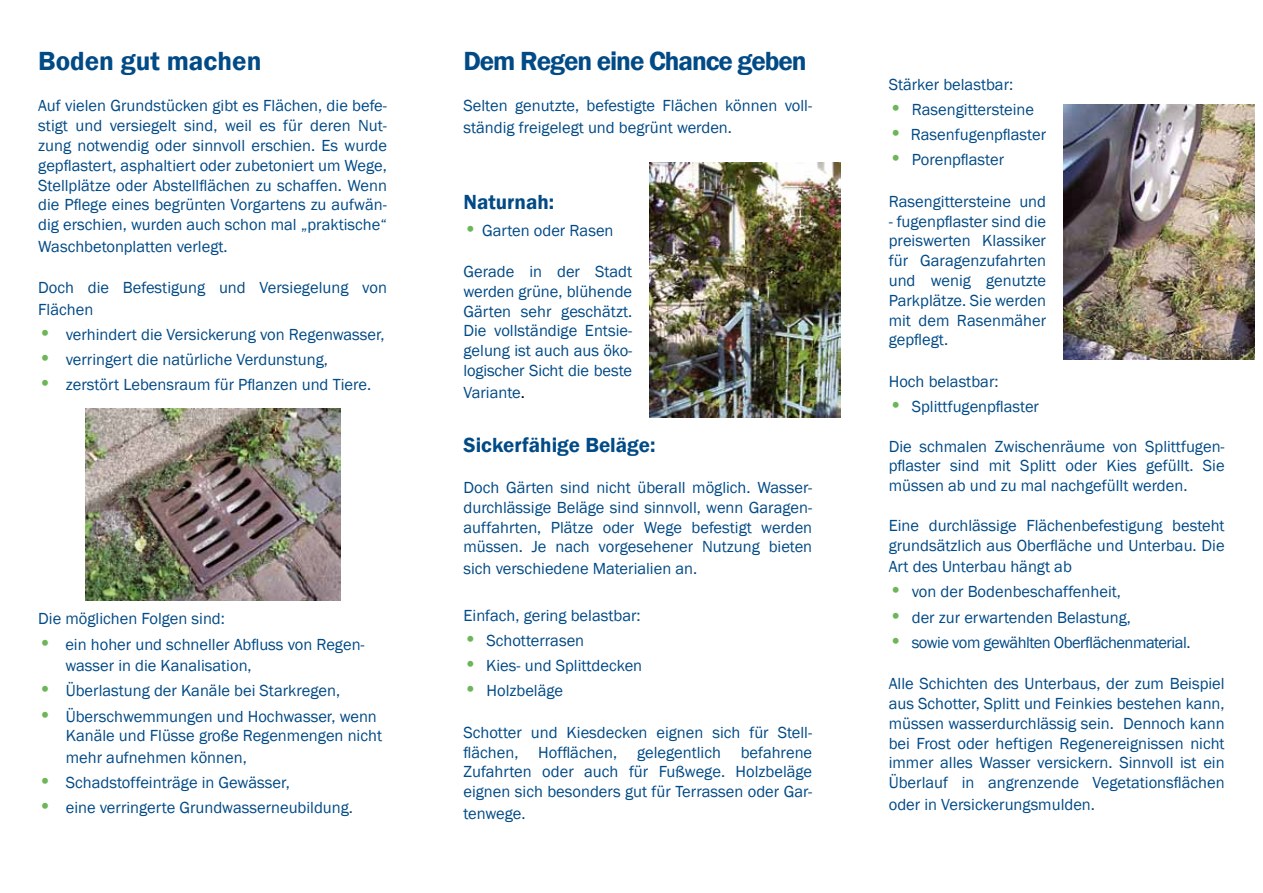
<style>
.page{position:relative;width:1263px;height:893px;background:#fff}
.page>*{position:absolute;margin:0;border:0;box-sizing:border-box;transform-origin:0 0}
.t1{font:600 27px "Franklin Gothic";letter-spacing:-.04em;color:#004a86}
.t2{font:600 27px "Franklin Gothic";color:#004a86}
.t3{font:600 21px "Franklin Gothic";color:#004a86}
.t4{font:16.5px/19.8px "Franklin Gothic";color:#004a86;text-align:justify}
.t5{font:16.5px "Franklin Gothic";letter-spacing:-.03em;color:#004a86}
.s1{font-size:21px;color:#6cb658}
.s2{font-weight:500;font-size:21px;color:#6cb658}
.s3{color:#000}
</style>
<div class="page">
<img style="left:85px;top:409px;width:255px;height:191px">
<img style="left:649px;top:162px;width:192px;height:255px">
<img style="left:1063px;top:104px;width:191px;height:255px">
<h1 class="t2" style="left:38px;top:44px;width:225px">Boden gut machen</h1>
<p class="t4" style="left:38px;top:96px;width:350px">Auf vielen Grundstücken gibt es Flächen, die befe&shy;stigt und versiegelt sind, weil es für deren Nut&shy;zung notwendig oder sinnvoll erschien. Es wurde gepflastert, asphaltiert oder zubetoniert um Wege, Stellplätze oder Abstellflächen zu schaffen. Wenn die Pflege eines begrünten Vorgartens zu aufwän&shy;dig erschien, wurden auch schon mal „praktische“</p>
<p class="t4" style="left:38px;top:237px;width:191px">Waschbetonplatten verlegt.</p>
<p class="t4" style="left:38px;top:277px;width:350px;line-height:21.6px">Doch die Befestigung und Versiegelung von<br>Flächen</p>
<p class="t4" style="left:38px;top:325px;width:348px"><span class="s1">•</span> verhindert die Versickerung von Regenwasser,</p>
<p class="t4" style="left:38px;top:350px;width:291px"><span class="s1">•</span> verringert die natürliche Verdunstung,</p>
<p class="t4" style="left:38px;top:375px;width:334px"><span class="s1">•</span> zerstört Lebensraum für Pflanzen und Tiere.</p>
<p class="t4" style="left:38px;top:609px;width:188px">Die möglichen Folgen sind:</p>
<p class="t4" style="left:65px;top:634px;width:301px;line-height:21.6px;text-indent:-27px"><span class="s1">•</span> ein hoher und schneller Abfluss von Regen&shy;wasser in die Kanalisation,</p>
<p class="t4" style="left:38px;top:681px;width:303px"><span class="s1">•</span> Überlastung der Kanäle bei Starkregen,</p>
<p class="t4" style="left:66px;top:706px;width:318px;text-indent:-27px"><span class="s1">•</span> Überschwemmungen und Hochwasser, wenn<br>Kanäle und Flüsse große Regenmengen nicht</p>
<p class="t4" style="left:66px;top:748px;width:183px">mehr aufnehmen können,</p>
<p class="t4" style="left:38px;top:773px;width:253px"><span class="s1">•</span> Schadstoffeinträge in Gewässer,</p>
<p class="t4" style="left:38px;top:798px;width:316px"><span class="s1">•</span> eine verringerte Grundwasserneubildung.</p>
<h1 class="t1" style="left:463px;top:44px;width:345px">Dem Regen eine Chance geben</h1>
<p class="t4" style="left:463px;top:95px;width:350px;line-height:21.6px">Selten genutzte, befestigte Flächen können voll&shy;ständig freigelegt und begrünt werden.</p>
<p class="t3" style="left:463px;top:189px;width:92px">Naturnah:</p>
<p class="t4" style="left:463px;top:220px;width:152px"><span class="s2">•</span> Garten oder Rasen</p>
<p class="t4" style="left:463px;top:262px;width:170px">Gerade in der Stadt werden grüne, blühende Gärten sehr geschätzt.<br>Die vollständige Entsie&shy;gelung ist auch aus öko&shy;logischer Sicht die beste</p>
<p class="t4" style="left:463px;top:382px;width:63px">Variante<span class="s3">.</span></p>
<p class="t3" style="left:463px;top:432px;width:193px">Sickerfähige Beläge:</p>
<p class="t4" style="left:463px;top:478px;width:350px">Doch Gärten sind nicht überall möglich. Wasser&shy;durchlässige Beläge sind sinnvoll, wenn Garagen&shy;auffahrten, Plätze oder Wege befestigt werden müssen. Je nach vorgesehener Nutzung bieten</p>
<p class="t4" style="left:463px;top:559px;width:235px">sich verschiedene Materialien an.</p>
<p class="t4" style="left:463px;top:606px;width:179px">Einfach, gering belastbar:</p>
<p class="t4" style="left:463px;top:631px;width:122px"><span class="s2">•</span> Schotterrasen</p>
<p class="t4" style="left:463px;top:656px;width:180px"><span class="s2">•</span> Kies- und Splittdecken</p>
<p class="t4" style="left:463px;top:681px;width:101px"><span class="s2">•</span> Holzbeläge</p>
<p class="t4" style="left:463px;top:723px;width:350px">Schotter und Kiesdecken eignen sich für Stell&shy;flächen, Hofflächen, gelegentlich befahrene Zufahrten oder auch für Fußwege. Holzbeläge eignen sich besonders gut für Terrassen oder Gar-</p>
<p class="t4" style="left:463px;top:804px;width:64px">tenwege.</p>
<p class="t4" style="left:889px;top:75px;width:126px">Stärker belastbar:</p>
<p class="t4" style="left:889px;top:100px;width:147px"><span class="s2">•</span> Rasengittersteine</p>
<p class="t4" style="left:889px;top:125px;width:159px"><span class="s2">•</span> Rasenfugenpflaster</p>
<p class="t4" style="left:889px;top:150px;width:117px"><span class="s2">•</span> Porenpflaster</p>
<p class="t4" style="left:889px;top:192px;width:159px">Rasengittersteine und</p>
<p class="t4" style="left:889px;top:211px;width:159px">- fugenpflaster sind die preiswerten Klassiker für Garagenzufahrten und wenig genutzte Parkplätze. Sie werden mit dem Rasenmäher gepflegt.</p>
<p class="t4" style="left:889px;top:372px;width:111px">Hoch belastbar:</p>
<p class="t4" style="left:889px;top:397px;width:152px"><span class="s2">•</span> Splittfugenpflaster</p>
<p class="t4" style="left:889px;top:436px;width:337px">Die schmalen Zwischenräume von Splittfugen&shy;pflaster sind mit Splitt oder Kies gefüllt. Sie müssen ab und zu mal nachgefüllt werden.</p>
<p class="t4" style="left:889px;top:516px;width:337px">Eine durchlässige Flächenbefestigung besteht grundsätzlich aus Oberfläche und Unterbau. Die</p>
<p class="t4" style="left:889px;top:557px;width:185px">Art des Unterbau hängt ab</p>
<p class="t4" style="left:889px;top:582px;width:234px"><span class="s2">•</span> von der Bodenbeschaffenheit,</p>
<p class="t4" style="left:889px;top:607px;width:244px"><span class="s2">•</span> der zur erwartenden Belastung,</p>
<p class="t5" style="left:889px;top:632px;width:303px"><span class="s2">•</span> sowie vom gewählten Oberflächenmaterial.</p>
<p class="t4" style="left:889px;top:674px;width:337px">Alle Schichten des Unterbaus, der zum Beispiel aus Schotter, Splitt und Feinkies bestehen kann, müssen wasserdurchlässig sein. Dennoch kann bei Frost oder heftigen Regenereignissen nicht immer alles Wasser versickern. Sinnvoll ist ein Überlauf in angrenzende Vegetationsflächen</p>
<p class="t4" style="left:889px;top:795px;width:208px">oder in Versickerungsmulden.</p>
</div>
